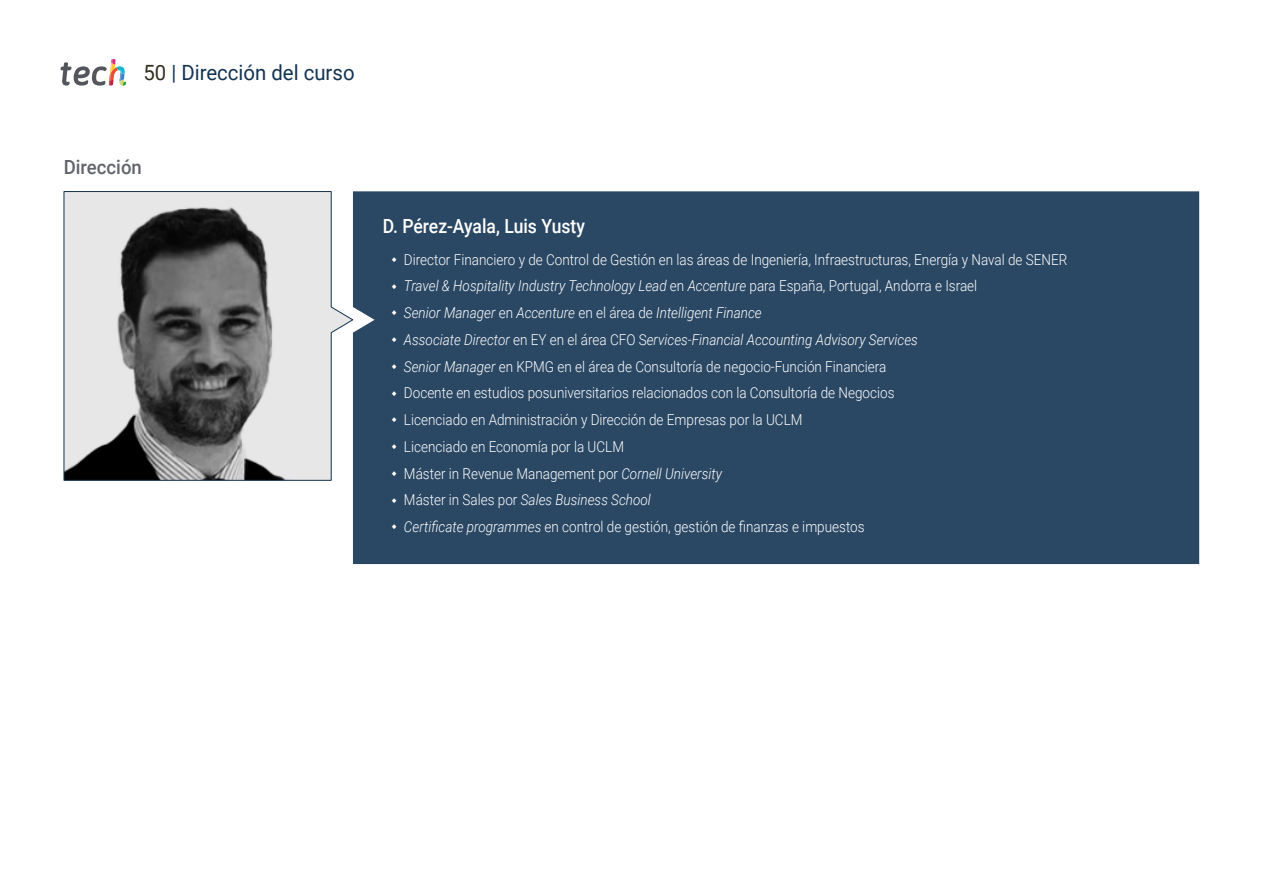
<style>
.page{position:relative;width:1263px;height:893px;background:#fff}
.page>*{position:absolute;margin:0;border:0;box-sizing:border-box;transform-origin:0 0}
.t1{font:21px "Roboto";color:#123352}
.t2{font:500 19.5px "Roboto";color:#fff;scale:.9 1}
.t3{font:500 19.5px "Roboto";color:#61646a;scale:.95 1}
.t4{font:300 15px/26.7px "Roboto";color:#fff;scale:.9 1}
.s1{color:#312e20}
.s2{font-style:italic}
</style>
<div class="page">
<svg style="left:61px;top:59px;width:65px;height:27px"></svg>
<div style="left:353px;top:191px;width:846px;height:373px;background:#2a4763"></div>
<svg style="left:64px;top:191px;width:289px;height:290px;background:#a1a1a2"></svg>
<svg style="left:392px;top:257px;width:5px;height:5px"></svg>
<svg style="left:392px;top:284px;width:5px;height:5px"></svg>
<svg style="left:392px;top:310px;width:5px;height:5px"></svg>
<svg style="left:392px;top:337px;width:5px;height:5px"></svg>
<svg style="left:392px;top:364px;width:5px;height:5px"></svg>
<svg style="left:392px;top:391px;width:5px;height:5px"></svg>
<svg style="left:392px;top:417px;width:5px;height:5px"></svg>
<svg style="left:392px;top:444px;width:5px;height:5px"></svg>
<svg style="left:392px;top:471px;width:5px;height:5px"></svg>
<svg style="left:392px;top:498px;width:5px;height:5px"></svg>
<svg style="left:392px;top:524px;width:5px;height:5px"></svg>
<h1 class="t1" style="left:144px;top:57px;width:213px"><span class="s1">50</span> | Dirección del curso</h1>
<h2 class="t3" style="left:64px;top:154px;width:84px">Dirección</h2>
<h2 class="t2" style="left:383px;top:212px;width:226px">D. Pérez-Ayala, Luis Yusty</h2>
<p class="t4" style="left:404px;top:245px;width:739px">Director Financiero y de Control de Gestión en las áreas de Ingeniería, Infraestructuras, Energía y Naval de SENER <span class="s2">Travel &amp; Hospitality Industry Technology Lead</span> en <span class="s2">Accenture</span> para España, Portugal, Andorra e Israel<br><span class="s2">Senior Manager</span> en <span class="s2">Accenture</span> en el área de <span class="s2">Intelligent Finance<br>Associate Director</span> en EY en el área CFO S<span class="s2">ervices-Financial Accounting Advisory Services<br>Senior Manager</span> en KPMG en el área de Consultoría de negocio-Función Financiera<br>Docente en estudios posuniversitarios relacionados con la Consultoría de Negocios<br>Licenciado en Administración y Dirección de Empresas por la UCLM<br>Licenciado en Economía por la UCLM<br>Máster in Revenue Management por <span class="s2">Cornell University<br></span>Máster in Sales por <span class="s2">Sales Business School<br>Certificate programmes</span> en control de gestión, gestión de finanzas e impuestos</p>
</div>
